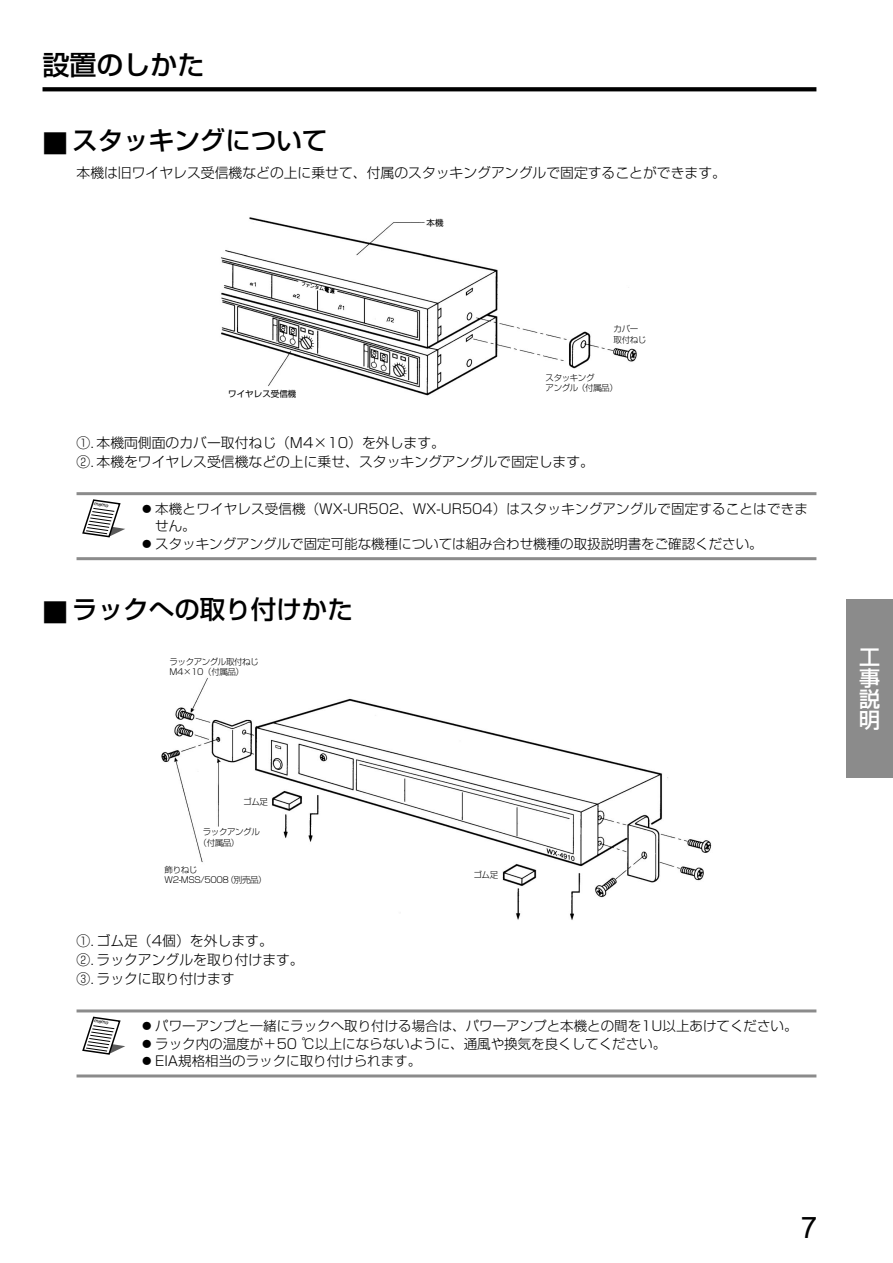
<style>
.page{position:relative;width:893px;height:1263px;background:#fff}
.page>*{position:absolute;margin:0;border:0;box-sizing:border-box;transform-origin:0 0}
.t1{font:29.7px "Arial";color:#000}
.t2{font:27px "Shin Go Pro Medium 90 msp RKSJ H";color:#000}
.t3{font:25.5px "Shin Go Pro Medium 90 msp RKSJ H";color:#000}
.t4{font:21px/21px "Shin Go Pro Medium 90 msp RKSJ H";color:#fff;text-align:justify}
.t5{font:13.8px/19.2px "Shin Go Pro Light 90 msp RKSJ H";color:#000}
.t6{font:13.5px/17.2px "Shin Go Pro Light 90 msp RKSJ H";color:#000}
.t7{font:8.55px/10.6px "Shin Go Pro Light 90 msp RKSJ H";letter-spacing:-.05em;color:#000}
.t8{font:8.55px "Shin Go Pro Regular 90 msp RKSJ H";color:#000}
.t9{font:italic 4.5px "Shin Go Pro Medium 90 msp RKSJ H";color:#000}
</style>
<div class="page">
<svg style="left:43px;top:87px;width:773px;height:4px;background:#0b0b0b"></svg>
<img style="left:221px;top:217px;width:416px;height:179px">
<hr style="left:77px;top:492px;width:739px;height:3px;background:#8b8b8b">
<hr style="left:77px;top:557px;width:739px;height:3px;background:#8b8b8b">
<svg style="left:82px;top:499px;width:43px;height:39px"></svg>
<img style="left:161px;top:678px;width:551px;height:242px">
<hr style="left:77px;top:1009px;width:739px;height:3px;background:#8b8b8b">
<hr style="left:77px;top:1074px;width:739px;height:3px;background:#8b8b8b">
<svg style="left:82px;top:1016px;width:43px;height:39px"></svg>
<div style="left:846px;top:600px;width:47px;height:178px;background:#8b8b8b"></div>
<h2 class="t2" style="left:43px;top:55px;width:163px">設置のしかた</h2>
<h3 class="t3" style="left:43px;top:131px;width:286px">■ スタッキングについて</h3>
<p class="t5" style="left:77px;top:165px;width:651px">本機は旧ワイヤレス受信機などの上に乗せて、付属のスタッキングアングルで固定することができます。</p>
<p class="t8" style="left:228px;top:390px;width:70px">ワイヤレス受信機</p>
<p class="t8" style="left:427px;top:220px;width:19px">本機</p>
<p class="t7" style="left:614px;top:325px;width:34px">カバー取付ねじ</p>
<p class="t7" style="left:546px;top:373px;width:74px">スタッキング<br>アングル（付属品）</p>
<p class="t5" style="left:77px;top:435px;width:519px">①. 本機両側面のカバー取付ねじ（M4×10）を外します。<br>②. 本機をワイヤレス受信機などの上に乗せ、スタッキングアングルで固定します。</p>
<p class="t9" style="left:94px;top:502px;width:16px;rotate:8deg">memo</p>
<p class="t6" style="left:155px;top:502px;width:654px;text-indent:-15px">●本機とワイヤレス受信機（WX-UR502、WX-UR504）はスタッキングアングルで固定することはできません。</p>
<p class="t6" style="left:140px;top:537px;width:624px">●スタッキングアングルで固定可能な機種については組み合わせ機種の取扱説明書をご確認ください。</p>
<h3 class="t3" style="left:43px;top:600px;width:312px">■ ラックへの取り付けかた</h3>
<p class="t7" style="left:169px;top:657px;width:91px">ラックアングル取付ねじ<br>M4×10（付属品）</p>
<p class="t7" style="left:243px;top:797px;width:26px">ゴム足</p>
<p class="t7" style="left:199px;top:828px;width:63px;text-indent:4px">ラックアングル（付属品）</p>
<p class="t7" style="left:165px;top:865px;width:104px">飾りねじ<br>W2-MSS/5008（別売品）</p>
<p class="t7" style="left:474px;top:870px;width:26px">ゴム足</p>
<p class="t5" style="left:77px;top:933px;width:229px">①. ゴム足（4個）を外します。<br>②. ラックアングルを取り付けます。<br>③. ラックに取り付けます</p>
<p class="t9" style="left:94px;top:1019px;width:16px;rotate:8deg">memo</p>
<p class="t6" style="left:140px;top:1019px;width:659px">●パワーアンプと一緒にラックへ取り付ける場合は、パワーアンプと本機との間を1U以上あけてください。</p>
<p class="t6" style="left:140px;top:1037px;width:527px">●ラック内の温度が＋50 ℃以上にならないように、通風や換気を良くしてください。</p>
<p class="t6" style="left:140px;top:1054px;width:282px">●EIA規格相当のラックに取り付けられます。</p>
<h3 class="t4" style="left:859px;top:650px;width:22px">工事説明</h3>
<h1 class="t1" style="left:801px;top:1210px;width:18px">7</h1>
</div>
